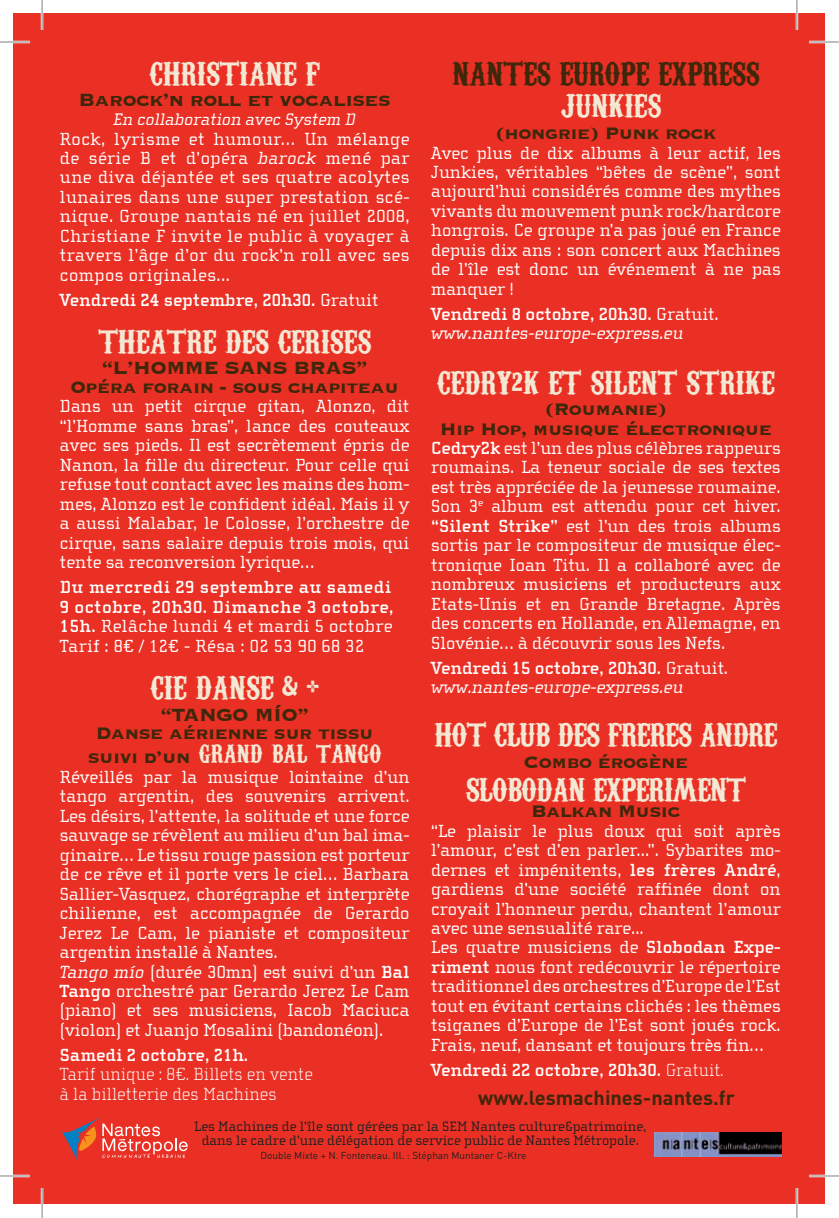
<style>
.page{position:relative;width:839px;height:1218px;background:#fff}
.page>*{position:absolute;margin:0;border:0;box-sizing:border-box;transform-origin:0 0}
.t1{font:32px "Carnivalee Freakshow";color:#f4e9d5}
.t2{font:32px "Carnivalee Freakshow";letter-spacing:-.02em;color:#f4e9d5}
.t3{font:32px "Carnivalee Freakshow";color:#3e270a}
.t4{font:700 22.8px "Copperplate";letter-spacing:-.025em;color:#3e270a}
.t5{font:700 21.6px/19px "Copperplate";letter-spacing:-.025em;color:#3e270a;text-align:center}
.t6{font:700 20px "DIN";color:#3e270a}
.t7{font:18px/19.4px "Cholla Slab";color:#fff;text-align:justify}
.t8{font:700 18px/19.4px "Cholla Slab";letter-spacing:.025em;color:#fff}
.t9{font:italic 18px/19.4px "Cholla Slab";color:#fff}
.t10{font:700 18px "Cholla Slab";color:#fff}
.t11{font:100 18px/19.4px "Cholla Slab";color:#fff}
.t12{font:italic 17.2px "Cholla Slab";color:#fff}
.t13{font:14px/14px "Cholla Slab";color:#231f20;text-align:center}
.t14{font:10px "DIN";color:#231f20}
.s1{font-style:italic}
.s2{font-weight:400}
.s3{font-family:"Copperplate";font-weight:700;font-size:21.6px;color:#3e270a}
.s4{font-weight:700}
.s5{font-weight:700;font-style:normal}
.s6{font-style:normal}
.s7{font-weight:100}
</style>
<div class="page">
<div style="left:14px;top:14px;width:810px;height:1190px;background:#ea3024"></div>
<svg style="left:61px;top:1117px;width:126px;height:43px"></svg>
<img style="left:654px;top:1132px;width:127px;height:24px">
<hr style="left:795px;top:0;width:2px;height:30px;background:#fff">
<hr style="left:41px;top:0;width:2px;height:30px;background:#fff">
<hr style="left:808px;top:41px;width:30px;height:2px;background:#fff">
<hr style="left:0;top:41px;width:30px;height:2px;background:#fff">
<hr style="left:808px;top:1175px;width:30px;height:2px;background:#fff">
<hr style="left:0;top:1175px;width:30px;height:2px;background:#fff">
<hr style="left:795px;top:1188px;width:2px;height:30px;background:#fff">
<hr style="left:41px;top:1188px;width:2px;height:30px;background:#fff">
<hr style="left:796px;top:0;width:1px;height:30px;background:#000">
<hr style="left:42px;top:0;width:1px;height:30px;background:#000">
<hr style="left:808px;top:42px;width:30px;height:1px;background:#000">
<hr style="left:0;top:42px;width:30px;height:1px;background:#000">
<hr style="left:808px;top:1176px;width:30px;height:1px;background:#000">
<hr style="left:0;top:1176px;width:30px;height:1px;background:#000">
<hr style="left:796px;top:1188px;width:1px;height:30px;background:#000">
<hr style="left:42px;top:1188px;width:1px;height:30px;background:#000">
<h1 class="t1" style="left:149px;top:53px;width:171px">CHRISTIANE F</h1>
<p class="t4" style="left:79px;top:85px;width:313px">Barock’n roll et vocalises</p>
<p class="t12" style="left:113px;top:110px;width:244px">En collaboration avec System D</p>
<p class="t7" style="left:60px;top:129px;width:351px">Rock, lyrisme et humour… Un mélange de série B et d’opéra <span class="s1">barock</span> mené par une diva déjantée et ses quatre acolytes lunaires dans une super prestation scé&shy;nique. Groupe nantais né en juillet 2008, Christiane F invite le public à voyager à travers l’âge d’or du rock’n roll avec ses compos originales...</p>
<p class="t10" style="left:60px;top:290px;width:320px">Vendredi 24 septembre, 20h30. <span class="s2">Gratuit</span></p>
<h1 class="t1" style="left:98px;top:321px;width:274px">THEATRE DES CERISES</h1>
<p class="t4" style="left:102px;top:353px;width:267px">“L’HOMME SANS BRAS”</p>
<p class="t5" style="left:70px;top:376px;width:330px">Opéra forain - sous chapiteau</p>
<p class="t7" style="left:60px;top:397px;width:351px">Dans un petit cirque gitan, Alonzo, dit “l’Homme sans bras”, lance des couteaux avec ses pieds. Il est secrètement épris de Nanon, la fille du directeur. Pour celle qui refuse tout contact avec les mains des hom&shy;mes, Alonzo est le confident idéal. Mais il y a aussi Malabar, le Colosse, l’orchestre de cirque, sans salaire depuis trois mois, qui tente sa reconversion lyrique…</p>
<p class="t8" style="left:60px;top:578px;width:335px">Du mercredi 29 septembre au samedi 9 octobre, 20h30. Dimanche 3 octobre, 15h. <span class="s2">Relâche lundi 4 et mardi 5 octobre Tarif : 8€ / 12€ - Résa : 02 53 90 68 32</span></p>
<h1 class="t1" style="left:150px;top:667px;width:170px">CIE DANSE &amp; +</h1>
<p class="t4" style="left:160px;top:700px;width:150px">“TANGO MÍO”</p>
<p class="t5" style="left:96px;top:722px;width:279px">Danse aérienne sur tissu</p>
<h1 class="t1" style="left:88px;top:734px;width:295px"><span class="s3">suivi d’un</span> grand bal tango</h1>
<p class="t7" style="left:60px;top:767px;width:351px;text-align:left">Réveillés par la musique lointaine d’un tango argentin, des souvenirs arrivent.<br>Les désirs, l’attente, la solitude et une force sauvage se révèlent au milieu d’un bal ima&shy;ginaire… Le tissu rouge passion est porteur de ce rêve et il porte vers le ciel… Barbara Sallier-Vasquez, chorégraphe et interprète chilienne, est accompagnée de Gerardo Jerez Le Cam, le pianiste et compositeur argentin installé à Nantes.<br><span class="s1">Tango mío</span> (durée 30mn) est suivi d’un <span class="s4">Bal Tango</span> orchestré par Gerardo Jerez Le Cam (piano) et ses musiciens, Iacob Maciuca (violon) et Juanjo Mosalini (bandonéon).</p>
<p class="t10" style="left:60px;top:1045px;width:190px">Samedi 2 octobre, 21h.</p>
<p class="t11" style="left:60px;top:1065px;width:254px">Tarif unique : 8€. Billets en vente à la billetterie des Machines</p>
<h1 class="t3" style="left:452px;top:53px;width:308px">NANTES EUROPE EXPRESS</h1>
<h1 class="t1" style="left:550px;top:85px;width:111px">“JUNKIES</h1>
<p class="t5" style="left:495px;top:122px;width:222px">(hongrie) Punk rock</p>
<p class="t7" style="left:431px;top:143px;width:351px">Avec plus de dix albums à leur actif, les Junkies, véritables “bêtes de scène”, sont aujourd’hui considérés comme des mythes vivants du mouvement punk rock/hardcore hongrois. Ce groupe n’a pas joué en France depuis dix ans : son concert aux Machines de l’île est donc un événement à ne pas manquer !</p>
<p class="t9" style="left:431px;top:304px;width:289px"><span class="s5">Vendredi 8 octobre, 20h30.</span> <span class="s6">Gratuit. </span>www.nantes-europe-express.eu</p>
<h1 class="t1" style="left:437px;top:362px;width:338px">CEDRY2K ET SILENT STRIKE</h1>
<p class="t5" style="left:439px;top:399px;width:333px">(Roumanie)<br>Hip Hop, musique électronique</p>
<p class="t7" style="left:431px;top:439px;width:351px"><span class="s4">Cedry2k</span> est l’un des plus célèbres rappeurs roumains. La teneur sociale de ses textes est très appréciée de la jeunesse roumaine.<br>Son 3<sup>e</sup> album est attendu pour cet hiver. <span class="s4">“Silent Strike”</span> est l’un des trois albums sortis par le compositeur de musique élec&shy;tronique Ioan Titu. Il a collaboré avec de nombreux musiciens et producteurs aux Etats-Unis et en Grande Bretagne. Après des concerts en Hollande, en Allemagne, en Slovénie… à découvrir sous les Nefs.</p>
<p class="t9" style="left:431px;top:658px;width:298px"><span class="s5">Vendredi 15 octobre, 20h30.</span> <span class="s6">Gratuit. </span>www.nantes-europe-express.eu</p>
<h1 class="t2" style="left:434px;top:714px;width:344px">HOT CLUB DES FRERES ANDRE</h1>
<p class="t5" style="left:523px;top:751px;width:166px">Combo érogène</p>
<h1 class="t2" style="left:465px;top:769px;width:281px">SLOBODAN EXPERIMENT</h1>
<p class="t5" style="left:531px;top:800px;width:151px">Balkan Music</p>
<p class="t7" style="left:431px;top:821px;width:351px;text-align:left">“Le plaisir le plus doux qui soit après l’amour, c’est d’en parler...”. Sybarites mo&shy;dernes et impénitents, <span class="s4">les frères André</span>, gardiens d’une société raffinée dont on croyait l’honneur perdu, chantent l’amour avec une sensualité rare...<br>Les quatre musiciens de <span class="s4">Slobodan Expe&shy;riment</span> nous font redécouvrir le répertoire traditionnel des orchestres d’Europe de l’Est tout en évitant certains clichés : les thèmes tsiganes d’Europe de l’Est sont joués rock.<br>Frais, neuf, dansant et toujours très fin…</p>
<p class="t10" style="left:431px;top:1060px;width:294px">Vendredi 22 octobre, 20h30. <span class="s7">Gratuit.</span></p>
<p class="t6" style="left:478px;top:1084px;width:258px">www.lesmachines-nantes.fr</p>
<p class="t13" style="left:194px;top:1119px;width:453px">Les Machines de l’île sont gérées par la SEM Nantes culture&amp;patrimoine, dans le cadre d’une délégation de service public de Nantes Métropole.</p>
<p class="t14" style="left:260px;top:1149px;width:267px">Double Mixte + N. Fonteneau. Ill. : Stéphan Muntaner C-Ktre</p>
</div>
